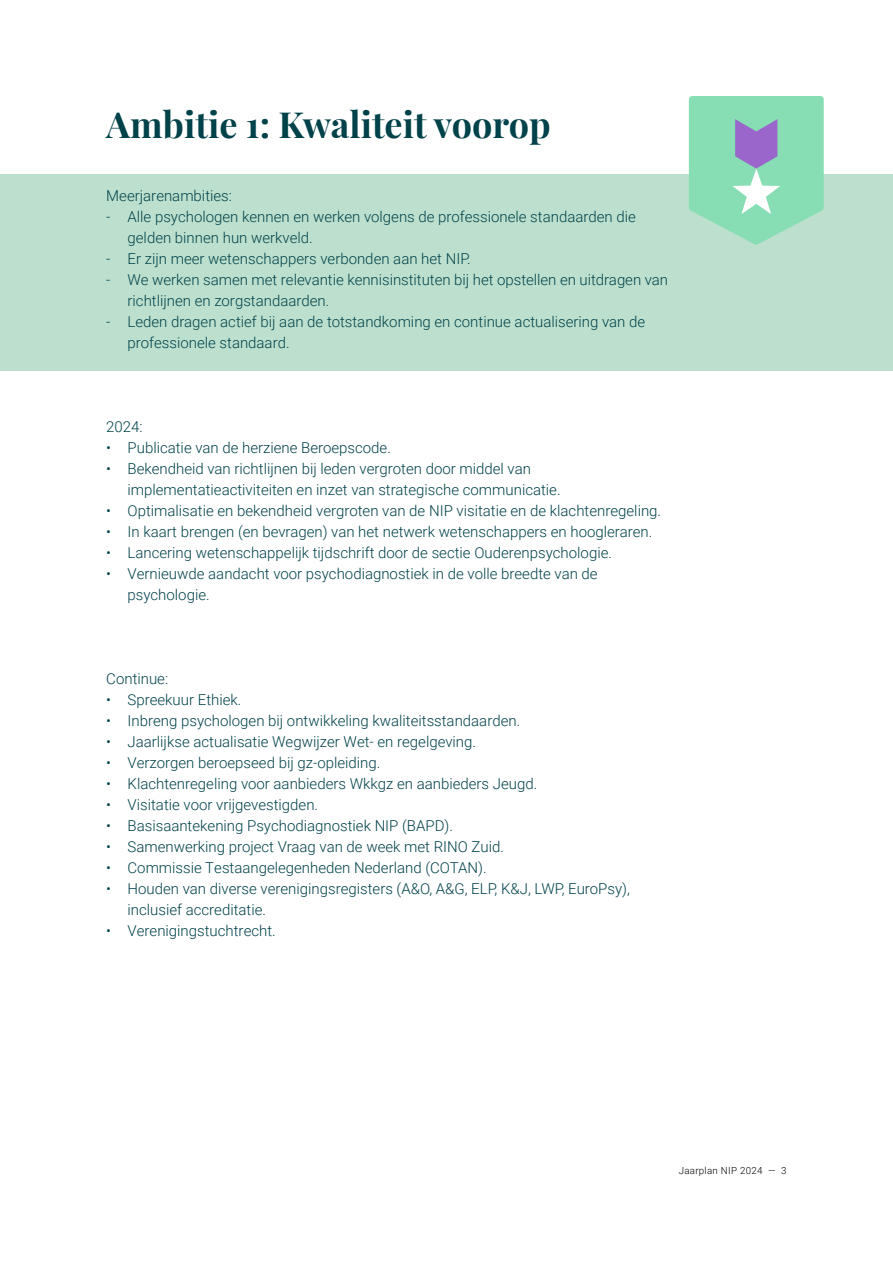
<style>
.page{position:relative;width:893px;height:1263px;background:#fff}
.page>*{position:absolute;margin:0;border:0;box-sizing:border-box;transform-origin:0 0}
.t1{font:700 36px "Playfair Display";color:#00424a}
.t2{font:300 15px/21px "Roboto";color:#00424a}
.t3{font:300 9.75px "Roboto";letter-spacing:.03em;color:#000}
</style>
<div class="page">
<div style="left:0;top:174px;width:893px;height:197px;background:#bde0ce"></div>
<svg style="left:689px;top:96px;width:135px;height:149px;background:#93d6bc"></svg>
<h1 class="t1" style="left:106px;top:110px;width:446px">Ambitie 1: Kwaliteit voorop</h1>
<p class="t2" style="left:106px;top:186px;width:127px">Meerjarenambities:</p>
<p class="t2" style="left:128px;top:207px;width:510px;text-indent:-21px">- Alle psychologen kennen en werken volgens de professionele standaarden die gelden binnen hun werkveld.</p>
<p class="t2" style="left:106px;top:249px;width:366px">- Er zijn meer wetenschappers verbonden aan het NIP.</p>
<p class="t2" style="left:128px;top:270px;width:542px;text-indent:-21px">- We werken samen met relevantie kennisinstituten bij het opstellen en uitdragen van richtlijnen en zorgstandaarden.</p>
<p class="t2" style="left:128px;top:312px;width:519px;text-indent:-21px">- Leden dragen actief bij aan de totstandkoming en continue actualisering van de professionele standaard.</p>
<p class="t2" style="left:106px;top:417px;width:38px">2024:</p>
<p class="t2" style="left:106px;top:438px;width:286px">• Publicatie van de herziene Beroepscode.</p>
<p class="t2" style="left:128px;top:459px;width:435px;text-indent:-21px">• Bekendheid van richtlijnen bij leden vergroten door middel van implementatieactiviteiten en inzet van strategische communicatie.</p>
<p class="t2" style="left:106px;top:501px;width:556px">• Optimalisatie en bekendheid vergroten van de NIP visitatie en de klachtenregeling.</p>
<p class="t2" style="left:106px;top:522px;width:547px">• In kaart brengen (en bevragen) van het netwerk wetenschappers en hoogleraren.</p>
<p class="t2" style="left:106px;top:543px;width:507px">• Lancering wetenschappelijk tijdschrift door de sectie Ouderenpsychologie.</p>
<p class="t2" style="left:128px;top:564px;width:472px;text-indent:-21px">• Vernieuwde aandacht voor psychodiagnostiek in de volle breedte van de psychologie.</p>
<p class="t2" style="left:106px;top:669px;width:63px">Continue:</p>
<p class="t2" style="left:106px;top:690px;width:137px">• Spreekuur Ethiek.</p>
<p class="t2" style="left:106px;top:711px;width:415px">• Inbreng psychologen bij ontwikkeling kwaliteitsstandaarden.</p>
<p class="t2" style="left:106px;top:732px;width:371px">• Jaarlijkse actualisatie Wegwijzer Wet- en regelgeving.</p>
<p class="t2" style="left:106px;top:753px;width:276px">• Verzorgen beroepseed bij gz-opleiding.</p>
<p class="t2" style="left:106px;top:774px;width:433px">• Klachtenregeling voor aanbieders Wkkgz en aanbieders Jeugd.</p>
<p class="t2" style="left:106px;top:795px;width:213px">• Visitatie voor vrijgevestigden.</p>
<p class="t2" style="left:106px;top:816px;width:348px">• Basisaantekening Psychodiagnostiek NIP (BAPD).</p>
<p class="t2" style="left:106px;top:837px;width:399px">• Samenwerking project Vraag van de week met RINO Zuid.</p>
<p class="t2" style="left:106px;top:858px;width:382px">• Commissie Testaangelegenheden Nederland (COTAN).</p>
<p class="t2" style="left:128px;top:879px;width:504px;text-indent:-21px">• Houden van diverse verenigingsregisters (A&amp;O, A&amp;G, ELP, K&amp;J, LWP, EuroPsy), inclusief accreditatie.</p>
<p class="t2" style="left:106px;top:921px;width:171px">• Verenigingstuchtrecht.</p>
<p class="t3" style="left:679px;top:1166px;width:109px">Jaarplan NIP 2024 — 3</p>
</div>
